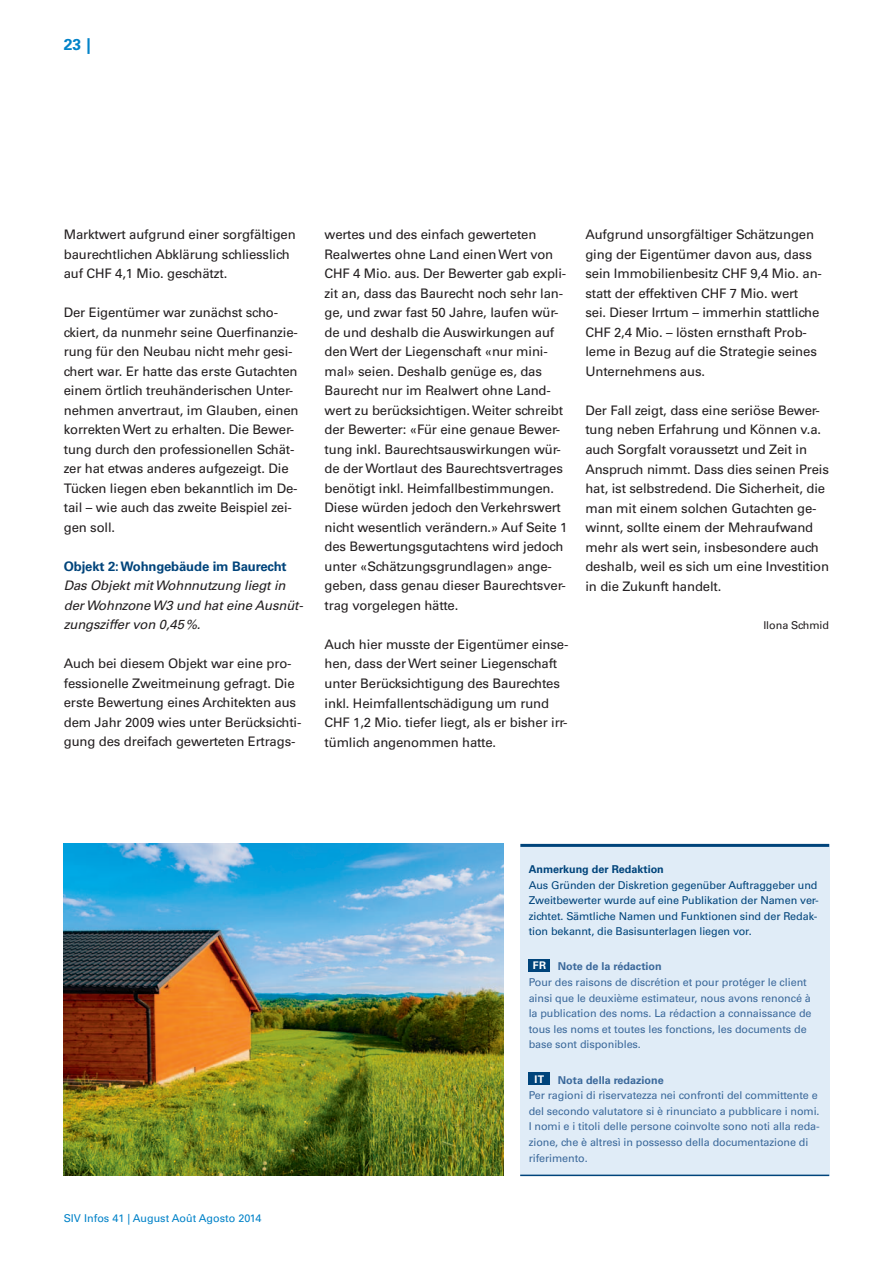
<style>
.page{position:relative;width:893px;height:1263px;background:#fff}
.page>*{position:absolute;margin:0;border:0;box-sizing:border-box;transform-origin:0 0}
.t1{font:700 15.75px "Univers LT Std";color:#0082c8}
.t2{font:13.2px/19.5px "Univers LT Std";letter-spacing:-.01em;color:#231f20}
.t3{font:italic 13.2px/19.5px "Univers LT Std";letter-spacing:-.01em;color:#231f20}
.t4{font:700 13.2px "Univers LT Std";letter-spacing:-.01em;color:#00447b}
.t5{font:10.8px/15.6px "Univers LT Std";letter-spacing:-.01em;color:#3b699b}
.t6{font:10.8px/15.6px "Univers LT Std";letter-spacing:-.01em;color:#00447b;text-align:justify}
.t7{font:10.8px "Univers LT Std";color:#0082c8}
.t8{font:700 10.8px "Univers LT Std";color:#00447b}
.t9{font:700 10.8px "Univers LT Std";color:#3b699b}
.t10{font:10.8px "Univers LT Std";letter-spacing:-.005em;color:#231f20}
.t11{font:700 10.5px "Univers LT Std";color:#fff}
.s1{font-weight:700;font-size:10.5px;color:#fff}
.s2{font-weight:700}
</style>
<div class="page">
<img style="left:64px;top:844px;width:439px;height:332px">
<div style="left:520px;top:844px;width:309px;height:332px;background:#e0ecf7"></div>
<div style="left:529px;top:959px;width:21px;height:13px;background:#00447b"></div>
<div style="left:529px;top:1072px;width:21px;height:13px;background:#00447b"></div>
<hr style="left:520px;top:844px;width:309px;height:3px;background:#00447b">
<hr style="left:520px;top:1174px;width:309px;height:2px;background:#00447b">
<p class="t1" style="left:64px;top:35px;width:29px">23 |</p>
<p class="t2" style="left:64px;top:225px;width:233px">Marktwert aufgrund einer sorgfältigen baurechtlichen Abklärung schliesslich auf CHF 4,1 Mio. geschätzt.</p>
<p class="t2" style="left:64px;top:303px;width:236px">Der Eigentümer war zunächst scho&shy;ckiert, da nunmehr seine Querfinanzie&shy;rung für den Neubau nicht mehr gesi&shy;chert war. Er hatte das erste Gutachten einem örtlich treuhänderischen Unter&shy;nehmen anvertraut, im Glauben, einen korrekten Wert zu erhalten. Die Bewer&shy;tung durch den professionellen Schät&shy;zer hat etwas anderes aufgezeigt. Die Tücken liegen eben bekanntlich im De&shy;tail – wie auch das zweite Beispiel zei&shy;gen soll.</p>
<p class="t4" style="left:64px;top:558px;width:224px">Objekt 2: Wohngebäude im Baurecht</p>
<p class="t3" style="left:64px;top:576px;width:241px">Das Objekt mit Wohnnutzung liegt in der Wohnzone W3 und hat eine Ausnüt&shy;zungsziffer von 0,45%.</p>
<p class="t2" style="left:64px;top:654px;width:239px">Auch bei diesem Objekt war eine pro&shy;fessionelle Zweitmeinung gefragt. Die erste Bewertung eines Architekten aus dem Jahr 2009 wies unter Berücksichti&shy;gung des dreifach gewerteten Ertrags-</p>
<p class="t2" style="left:325px;top:225px;width:244px">wertes und des einfach gewerteten Realwertes ohne Land einen Wert von CHF 4 Mio. aus. Der Bewerter gab expli&shy;zit an, dass das Baurecht noch sehr lan&shy;ge, und zwar fast 50 Jahre, laufen wür&shy;de und deshalb die Auswirkungen auf den Wert der Liegenschaft «nur mini&shy;mal» seien. Deshalb genüge es, das Baurecht nur im Realwert ohne Land&shy;wert zu berücksichtigen. Weiter schreibt der Bewerter: «Für eine genaue Bewer&shy;tung inkl. Baurechtsauswirkungen wür&shy;de der Wortlaut des Baurechtsvertrages benötigt inkl. Heimfallbestimmungen.<br>Diese würden jedoch den Verkehrswert nicht wesentlich verändern.» Auf Seite 1 des Bewertungsgutachtens wird jedoch unter «Schätzungsgrundlagen» ange&shy;geben, dass genau dieser Baurechtsver&shy;trag vorgelegen hätte.</p>
<p class="t2" style="left:325px;top:635px;width:245px">Auch hier musste der Eigentümer einse&shy;hen, dass der Wert seiner Liegenschaft unter Berücksichtigung des Baurechtes inkl. Heimfallentschädigung um rund CHF 1,2 Mio. tiefer liegt, als er bisher irr&shy;tümlich angenommen hatte.</p>
<p class="t2" style="left:585px;top:225px;width:238px">Aufgrund unsorgfältiger Schätzungen ging der Eigentümer davon aus, dass sein Immobilienbesitz CHF 9,4 Mio. an&shy;statt der effektiven CHF 7 Mio. wert sei. Dieser Irrtum – immerhin stattliche CHF 2,4 Mio. – lösten ernsthaft Prob&shy;leme in Bezug auf die Strategie seines Unternehmens aus.</p>
<p class="t2" style="left:585px;top:401px;width:245px">Der Fall zeigt, dass eine seriöse Bewer&shy;tung neben Erfahrung und Können v.a. auch Sorgfalt voraussetzt und Zeit in Anspruch nimmt. Dass dies seinen Preis hat, ist selbstredend. Die Sicherheit, die man mit einem solchen Gutachten ge&shy;winnt, sollte einem der Mehraufwand mehr als wert sein, insbesondere auch deshalb, weil es sich um eine Investition in die Zukunft handelt.</p>
<p class="t10" style="left:763px;top:619px;width:67px">Ilona Schmid</p>
<p class="t7" style="left:64px;top:1212px;width:199px">SIV Infos 41 | August Août Agosto 2014</p>
<p class="t8" style="left:529px;top:863px;width:137px">Anmerkung der Redaktion</p>
<p class="t6" style="left:529px;top:877px;width:291px">Aus Gründen der Diskretion gegenüber Auftraggeber und Zweitbewerter wurde auf eine Publikation der Namen ver&shy;zichtet. Sämtliche Namen und Funktionen sind der Redak&shy;tion bekannt, die Basisunterlagen liegen vor.</p>
<p class="t5" style="left:529px;top:959px;width:284px;text-indent:4px"><span class="s1">FR</span> <span class="s2">Note de la rédaction<br></span>Pour des raisons de discrétion et pour protéger le client ainsi que le deuxième estimateur, nous avons renoncé à la publication des noms. La rédaction a connaissance de tous les noms et toutes les fonctions, les documents de base sont disponibles.</p>
<p class="t11" style="left:534px;top:1073px;width:11px">IT</p>
<p class="t9" style="left:558px;top:1073px;width:107px">Nota della redazione</p>
<p class="t5" style="left:529px;top:1087px;width:293px">Per ragioni di riservatezza nei confronti del committente e del secondo valutatore si è rinunciato a pubblicare i nomi.<br>I nomi e i titoli delle persone coinvolte sono noti alla reda&shy;zione, che è altresì in possesso della documentazione di riferimento.</p>
</div>
